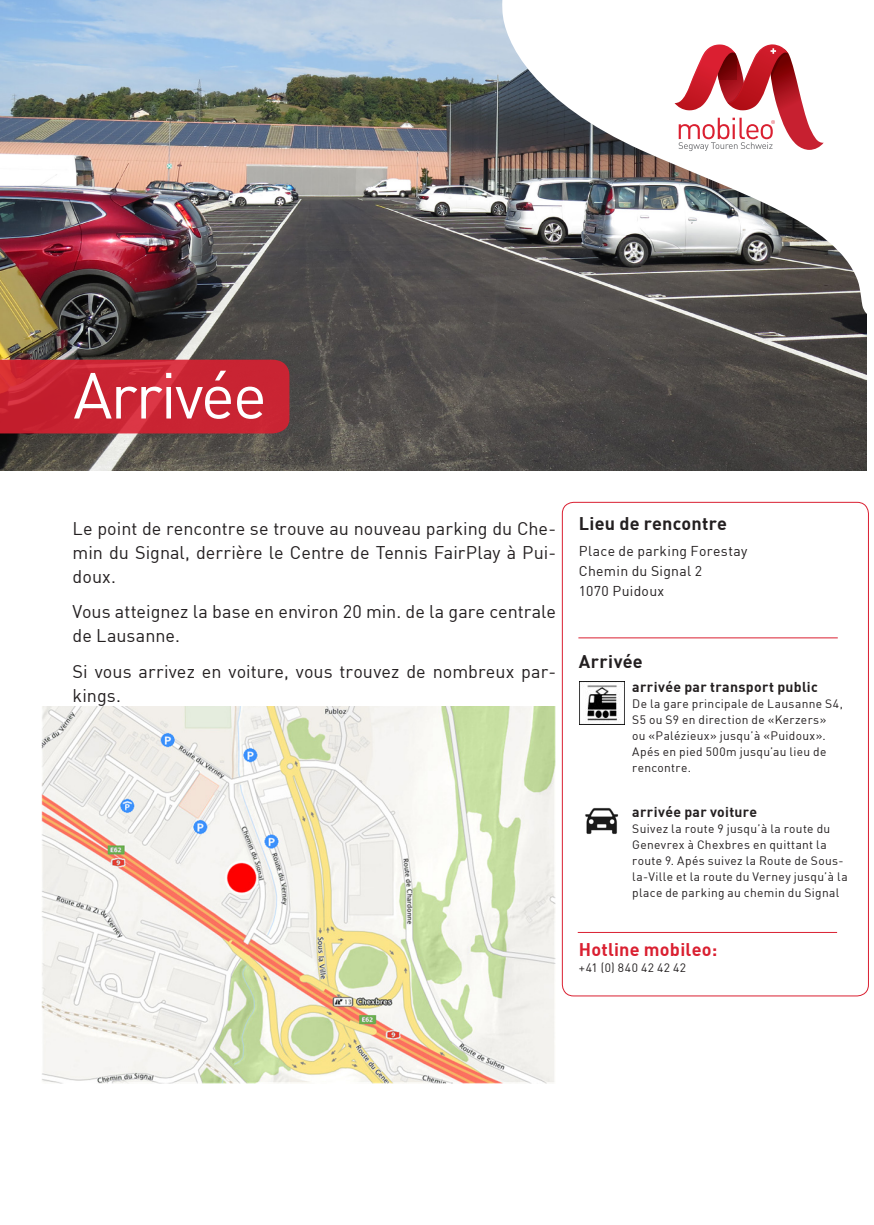
<style>
.page{position:relative;width:874px;height:1225px;background:#fff}
.page>*{position:absolute;margin:0;border:0;box-sizing:border-box;transform-origin:0 0}
.STADT_TITEL{font:64px "DIN";letter-spacing:-.03em;color:#fff}
.Grundschrift{font:18px/24px "DIN";color:#231f20}
.Kasten_Titel{font:18px "DIN Bold";letter-spacing:.015em;color:#231f20}
.Kasten_Grundschrift{font:18px "DIN Bold";letter-spacing:.015em;color:#da2031}
.Kasten_Grundschrift-2{font:14px "DIN";letter-spacing:.02em;color:#231f20}
.Kasten_Grundschrift-3{font:14px "DIN Bold";letter-spacing:.025em;color:#231f20}
.Kasten_Grundschrift-4{font:12px/16px "DIN";letter-spacing:.03em;color:#231f20}
</style>
<div class="page">
<div style="left:561px;top:502px;width:307px;height:494px;border:1px solid #da2031;border-radius:11px"></div>
<img style="left:0;top:0;width:865px;height:471px">
<svg style="left:501px;top:0;width:366px;height:319px"></svg>
<svg style="left:0;top:360px;width:289px;height:73px;background:#c92533"></svg>
<svg style="left:674px;top:44px;width:149px;height:107px"></svg>
<img style="left:41px;top:706px;width:514px;height:377px">
<img style="left:579px;top:681px;width:45px;height:43px">
<img style="left:585px;top:807px;width:34px;height:27px">
<hr style="left:578px;top:637px;width:259px;height:1px;background:#da2031">
<hr style="left:577px;top:932px;width:259px;height:1px;background:#da2031">
<p class="STADT_TITEL" style="left:73px;top:355px;width:195px">Arrivée</p>
<p class="Grundschrift" style="left:73px;top:516px;width:485px;text-align:justify">Le point de rencontre se trouve au nouveau parking du Che&shy;min du Signal, derrière le Centre de Tennis FairPlay à Pui&shy;doux.</p>
<p class="Grundschrift" style="left:73px;top:599px;width:485px">Vous atteignez la base en environ 20 min. de la gare centrale de Lausanne.</p>
<p class="Grundschrift" style="left:73px;top:659px;width:485px">Si vous arrivez en voiture, vous trouvez de nombreux par&shy;kings.</p>
<p class="Kasten_Titel" style="left:578px;top:512px;width:149px">Lieu de rencontre</p>
<p class="Kasten_Grundschrift-2" style="left:578px;top:542px;width:170px">Place de parking Forestay</p>
<p class="Kasten_Grundschrift-2" style="left:578px;top:562px;width:125px">Chemin du Signal 2</p>
<p class="Kasten_Grundschrift-2" style="left:578px;top:582px;width:87px">1070 Puidoux</p>
<p class="Kasten_Titel" style="left:578px;top:649px;width:65px">Arrivée</p>
<p class="Kasten_Grundschrift-3" style="left:632px;top:677px;width:187px">arrivée par transport public</p>
<p class="Kasten_Grundschrift-4" style="left:632px;top:695px;width:212px">De la gare principale de Lausanne S4,<br>S5 ou S9 en direction de «Kerzers»<br>ou «Palézieux» jusqu’à «Puidoux».<br>Apés en pied 500m jusqu’au lieu de rencontre.</p>
<p class="Kasten_Grundschrift-3" style="left:632px;top:802px;width:126px">arrivée par voiture</p>
<p class="Kasten_Grundschrift-4" style="left:632px;top:820px;width:217px">Suivez la route 9 jusqu’à la route du Genevrex à Chexbres en quittant la route 9. Apés suivez la Route de Sous&shy;la-Ville et la route du Verney jusqu’à la place de parking au chemin du Signal</p>
<p class="Kasten_Grundschrift" style="left:578px;top:937px;width:140px">Hotline mobileo:</p>
<p class="Kasten_Grundschrift-4" style="left:578px;top:959px;width:109px">+41 (0) 840 42 42 42</p>
</div>
